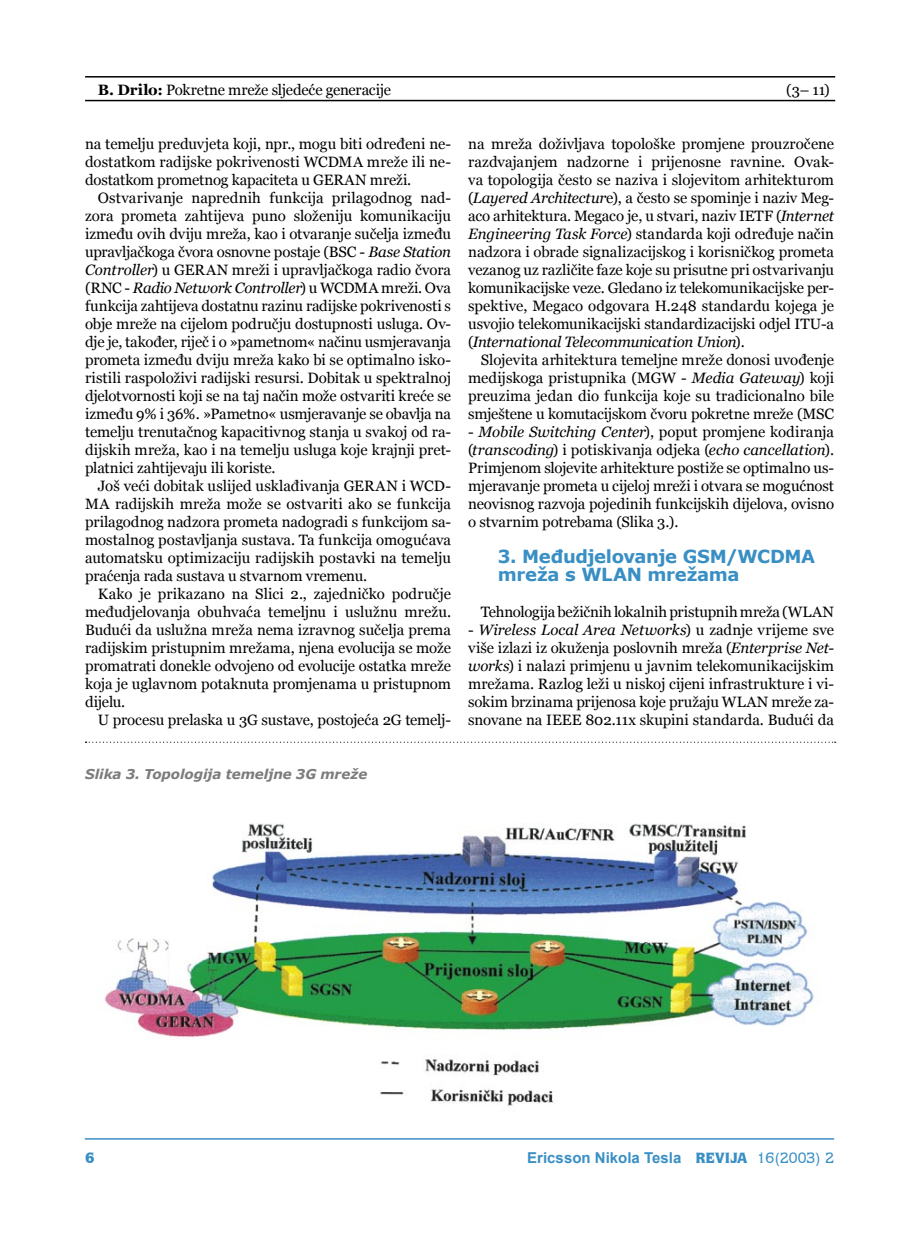
<style>
.page{position:relative;width:898px;height:1259px;background:#fff}
.page>*{position:absolute;margin:0;border:0;box-sizing:border-box;transform-origin:0 0}
.t1{font:700 18px/18px "MS Reference Sans Serif";letter-spacing:-.02em;color:#398fc4}
.t2{font:15px/18px "MS Reference Serif";letter-spacing:-.01em;color:#000;text-align:justify}
.t3{font:700 15px "Arial";color:#398fc4}
.t4{font:900 15px "Quorum IT Cby L2";color:#398fc4}
.t5{font:italic 700 13.5px "MS Reference Sans Serif";letter-spacing:-.01em;color:#7c7c7c}
.s1{font-weight:700}
.s2{font-style:italic}
.s3{font-family:"Quorum IT Cby L2";font-weight:900}
.s4{font-family:"Quorum IT Cby L2";font-weight:500}
</style>
<div class="page">
<hr style="left:85px;top:1138px;width:748px;height:1px;background:#398fc4">
<svg style="left:86px;top:741px;width:749px;height:2px"></svg>
<img style="left:104px;top:823px;width:711px;height:283px">
<hr style="left:85px;top:76px;width:749px;height:2px;background:#000">
<hr style="left:85px;top:100px;width:749px;height:1px;background:#000">
<p class="t2" style="left:98px;top:80px;width:294px"><span class="s1">B. Drilo:</span> Pokretne mreže sljedeće generacije</p>
<p class="t2" style="left:785px;top:80px;width:45px">(3– 11)</p>
<p class="t2" style="left:85px;top:134px;width:367px">na temelju preduvjeta koji, npr., mogu biti određeni ne&shy;dostatkom radijske pokrivenosti WCDMA mreže ili ne&shy;dostatkom prometnog kapaciteta u GERAN mreži.</p>
<p class="t2" style="left:85px;top:188px;width:367px;text-indent:13px">Ostvarivanje naprednih funkcija prilagodnog nad&shy;zora prometa zahtijeva puno složeniju komunikaciju između ovih dviju mreža, kao i otvaranje sučelja između upravljačkoga čvora osnovne postaje (BSC - <span class="s2">Base Station Controller</span>) u GERAN mreži i upravljačkoga radio čvora (RNC - <span class="s2">Radio Network Controller</span>) u WCDMA mreži. Ova funkcija zahtijeva dostatnu razinu radijske pokrivenosti s obje mreže na cijelom području dostupnosti usluga. Ov&shy;dje je, također, riječ i o »pametnom« načinu usmjeravanja prometa između dviju mreža kako bi se optimalno isko&shy;ristili raspoloživi radijski resursi. Dobitak u spektralnoj djelotvornosti koji se na taj način može ostvariti kreće se između 9% i 36%. »Pametno« usmjeravanje se obavlja na temelju trenutačnog kapacitivnog stanja u svakoj od ra&shy;dijskih mreža, kao i na temelju usluga koje krajnji pret&shy;platnici zahtijevaju ili koriste.</p>
<p class="t2" style="left:85px;top:476px;width:367px;text-indent:13px">Još veći dobitak uslijed usklađivanja GERAN i WCD-MA radijskih mreža može se ostvariti ako se funkcija prilagodnog nadzora prometa nadogradi s funkcijom sa&shy;mostalnog postavljanja sustava. Ta funkcija omogućava automatsku optimizaciju radijskih postavki na temelju praćenja rada sustava u stvarnom vremenu.</p>
<p class="t2" style="left:85px;top:584px;width:367px;text-indent:13px">Kako je prikazano na Slici 2., zajedničko područje međudjelovanja obuhvaća temeljnu i uslužnu mrežu.<br>Budući da uslužna mreža nema izravnog sučelja prema radijskim pristupnim mrežama, njena evolucija se može promatrati donekle odvojeno od evolucije ostatka mreže koja je uglavnom potaknuta promjenama u pristupnom dijelu.</p>
<p class="t2" style="left:98px;top:710px;width:354px">U procesu prelaska u 3G sustave, postojeća 2G temelj-</p>
<p class="t5" style="left:85px;top:765px;width:283px">Slika 3. Topologija temeljne 3G mreže</p>
<p class="t2" style="left:468px;top:134px;width:367px">na mreža doživljava topološke promjene prouzročene razdvajanjem nadzorne i prijenosne ravnine. Ovak&shy;va topologija često se naziva i slojevitom arhitekturom (<span class="s2">Layered Architectur</span>e), a često se spominje i naziv Meg&shy;aco arhitektura. Megaco je, u stvari, naziv IETF (<span class="s2">Internet Engineering Task Force</span>) standarda koji određuje način nadzora i obrade signalizacijskog i korisničkog prometa vezanog uz različite faze koje su prisutne pri ostvarivanju komunikacijske veze. Gledano iz telekomunikacijske per&shy;spektive, Megaco odgovara H.248 standardu kojega je usvojio telekomunikacijski standardizacijski odjel ITU-a (<span class="s2">International Telecommunication Union</span>).</p>
<p class="t2" style="left:468px;top:350px;width:367px;text-indent:13px">Slojevita arhitektura temeljne mreže donosi uvođenje medijskoga pristupnika (MGW - <span class="s2">Media Gateway</span>) koji preuzima jedan dio funkcija koje su tradicionalno bile smještene u komutacijskom čvoru pokretne mreže (MSC</p>
<p class="t2" style="left:468px;top:422px;width:367px">- <span class="s2">Mobile Switching Center</span>), poput promjene kodiranja (<span class="s2">transcoding</span>) i potiskivanja odjeka (<span class="s2">echo cancellation</span>).<br>Primjenom slojevite arhitekture postiže se optimalno us&shy;mjeravanje prometa u cijeloj mreži i otvara se mogućnost neovisnog razvoja pojedinih funkcijskih dijelova, ovisno o stvarnim potrebama (Slika 3.).</p>
<p class="t1" style="left:497px;top:546px;width:319px">3. Međudjelovanje GSM/WCDMA mreža s WLAN mrežama</p>
<p class="t2" style="left:480px;top:602px;width:354px">Tehnologija bežičnih lokalnih pristupnih mreža (WLAN</p>
<p class="t2" style="left:468px;top:620px;width:367px">- <span class="s2">Wireless Local Area Networks</span>) u zadnje vrijeme sve više izlazi iz okuženja poslovnih mreža (<span class="s2">Enterprise Net&shy;works</span>) i nalazi primjenu u javnim telekomunikacijskim mrežama. Razlog leži u niskoj cijeni infrastrukture i vi&shy;sokim brzinama prijenosa koje pružaju WLAN mreže za&shy;snovane na IEEE 802.11x skupini standarda. Budući da</p>
<p class="t4" style="left:85px;top:1148px;width:11px">6</p>
<p class="t3" style="left:527px;top:1147px;width:308px">Ericsson Nikola Tesla <span class="s3">REVIJA</span> <span class="s4">16(2003) 2</span></p>
</div>
